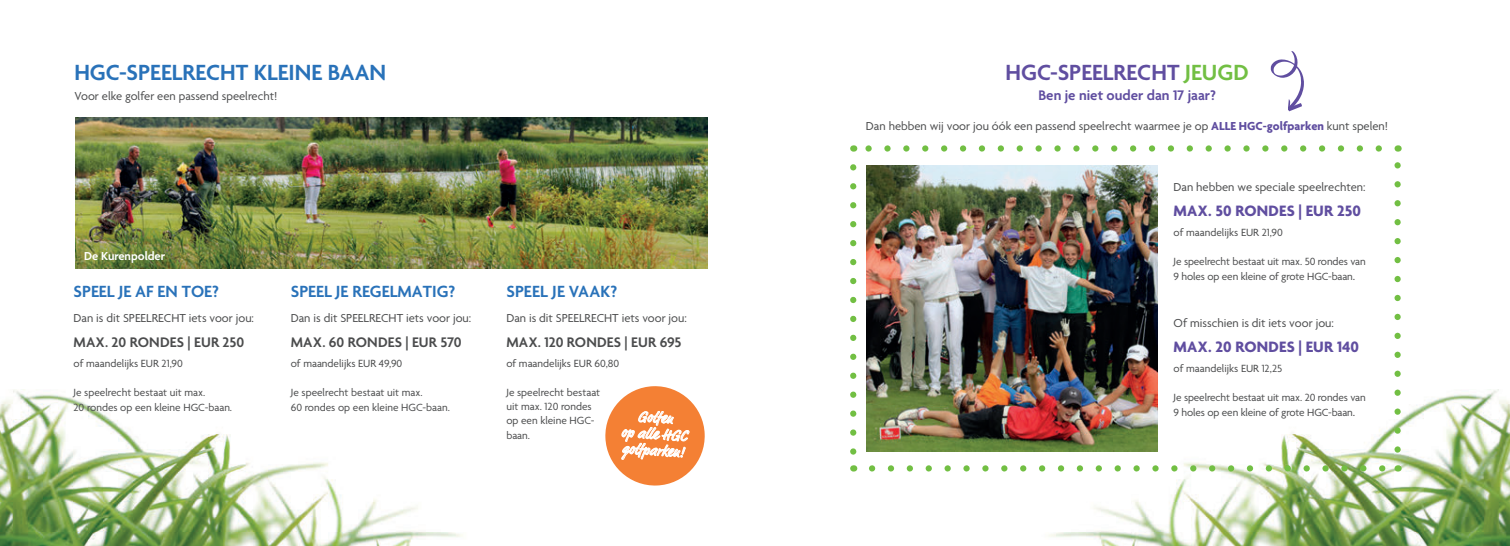
<style>
.page{position:relative;width:1510px;height:546px;background:#fff}
.page>*{position:absolute;margin:0;border:0;box-sizing:border-box;transform-origin:0 0}
.t1{font:600 23.75px "Agenda";color:#2972b9}
.t2{font:600 23.75px "Agenda";color:#604ea0}
.t3{font:600 17.5px "Agenda";color:#2972b9}
.t4{font:700 16.25px "Agenda";letter-spacing:.01em;color:#604ea0}
.t5{font:15.25px/16.5px "Market OT";color:#fff;text-align:center}
.t6{font:600 15px "Agenda";letter-spacing:.01em;color:#4b4c4d}
.t7{font:600 15px "Agenda";color:#604ea0}
.t8{font:12.5px "Agenda";color:#4b4c4d}
.t9{font:600 12.5px "Agenda";color:#fff}
.t10{font:11.25px/15px "Agenda";color:#4b4c4d}
.s1{color:#72bf43}
.s2{font-weight:700;color:#604ea0}
.s3{font-size:12.5px}
</style>
<div class="page">
<img style="left:0;top:389px;width:1509px;height:157px">
<img style="left:76px;top:117px;width:632px;height:151px">
<svg style="left:604px;top:386px;width:101px;height:100px"></svg>
<img style="left:866px;top:166px;width:291px;height:285px">
<svg style="left:850px;top:167px;width:6px;height:292px"></svg>
<svg style="left:872px;top:465px;width:516px;height:6px"></svg>
<svg style="left:1394px;top:162px;width:6px;height:287px"></svg>
<svg style="left:865px;top:145px;width:513px;height:7px"></svg>
<svg style="left:1270px;top:51px;width:34px;height:60px"></svg>
<h1 class="t1" style="left:74px;top:59px;width:313px">HGC-SPEELRECHT KLEINE BAAN</h1>
<p class="t8" style="left:74px;top:89px;width:204px">Voor elke golfer een passend speelrecht!</p>
<p class="t9" style="left:84px;top:249px;width:83px">De Kurenpolder</p>
<h2 class="t3" style="left:73px;top:282px;width:147px">SPEEL JE AF EN TOE?</h2>
<p class="t8" style="left:73px;top:311px;width:182px">Dan is dit SPEELRECHT iets voor jou:</p>
<h3 class="t6" style="left:73px;top:334px;width:172px">MAX. 20 RONDES | EUR 250</h3>
<p class="t10" style="left:73px;top:357px;width:111px">of maandelijks EUR 21,90</p>
<p class="t10" style="left:73px;top:386px;width:160px">Je speelrecht bestaat uit max.<br>20 rondes op een kleine HGC-baan.</p>
<h2 class="t3" style="left:291px;top:282px;width:166px">SPEEL JE REGELMATIG?</h2>
<p class="t8" style="left:291px;top:311px;width:182px">Dan is dit SPEELRECHT iets voor jou:</p>
<h3 class="t6" style="left:291px;top:334px;width:172px">MAX. 60 RONDES | EUR 570</h3>
<p class="t10" style="left:291px;top:357px;width:113px">of maandelijks EUR 49,90</p>
<p class="t10" style="left:291px;top:386px;width:161px">Je speelrecht bestaat uit max.<br>60 rondes op een kleine HGC-baan.</p>
<h2 class="t3" style="left:506px;top:282px;width:112px">SPEEL JE VAAK?</h2>
<p class="t8" style="left:506px;top:311px;width:182px">Dan is dit SPEELRECHT iets voor jou:</p>
<h3 class="t6" style="left:506px;top:334px;width:177px">MAX. 120 RONDES | EUR 695</h3>
<p class="t10" style="left:506px;top:357px;width:114px">of maandelijks EUR 60,80</p>
<p class="t10" style="left:506px;top:386px;width:95px;line-height:13.8px">Je speelrecht bestaat uit max. 120 rondes op een kleine HGC-</p>
<p class="t10" style="left:506px;top:428px;width:25px">baan.</p>
<h3 class="t5" style="left:623px;top:408px;width:68px;rotate:4deg">Golfen<br>op alle HGC golfparken!</h3>
<h1 class="t2" style="left:1005px;top:59px;width:245px">HGC-SPEELRECHT <span class="s1">JEUGD</span></h1>
<h3 class="t7" style="left:1038px;top:87px;width:179px">Ben je niet ouder dan 17 jaar?</h3>
<p class="t8" style="left:866px;top:119px;width:523px">Dan hebben wij voor jou óók een passend speelrecht waarmee je op <span class="s2">ALLE HGC-golfparken</span> kunt spelen!</p>
<p class="t8" style="left:1173px;top:180px;width:193px">Dan hebben we speciale speelrechten:</p>
<h3 class="t4" style="left:1173px;top:202px;width:189px">MAX. 50 RONDES | EUR 250</h3>
<p class="t10" style="left:1173px;top:225px;width:111px">of maandelijks EUR 21,90</p>
<p class="t10" style="left:1173px;top:254px;width:193px">Je speelrecht bestaat uit max. 50 rondes van<br>9 holes op een kleine of grote HGC-baan<span class="s3">.</span></p>
<p class="t8" style="left:1173px;top:316px;width:162px">Of misschien is dit iets voor jou:</p>
<h3 class="t4" style="left:1173px;top:338px;width:187px">MAX. 20 RONDES | EUR 140</h3>
<p class="t10" style="left:1173px;top:362px;width:110px">of maandelijks EUR 12,25</p>
<p class="t10" style="left:1173px;top:390px;width:193px">Je speelrecht bestaat uit max. 20 rondes van<br>9 holes op een kleine of grote HGC-baan<span class="s3">.</span></p>
</div>
